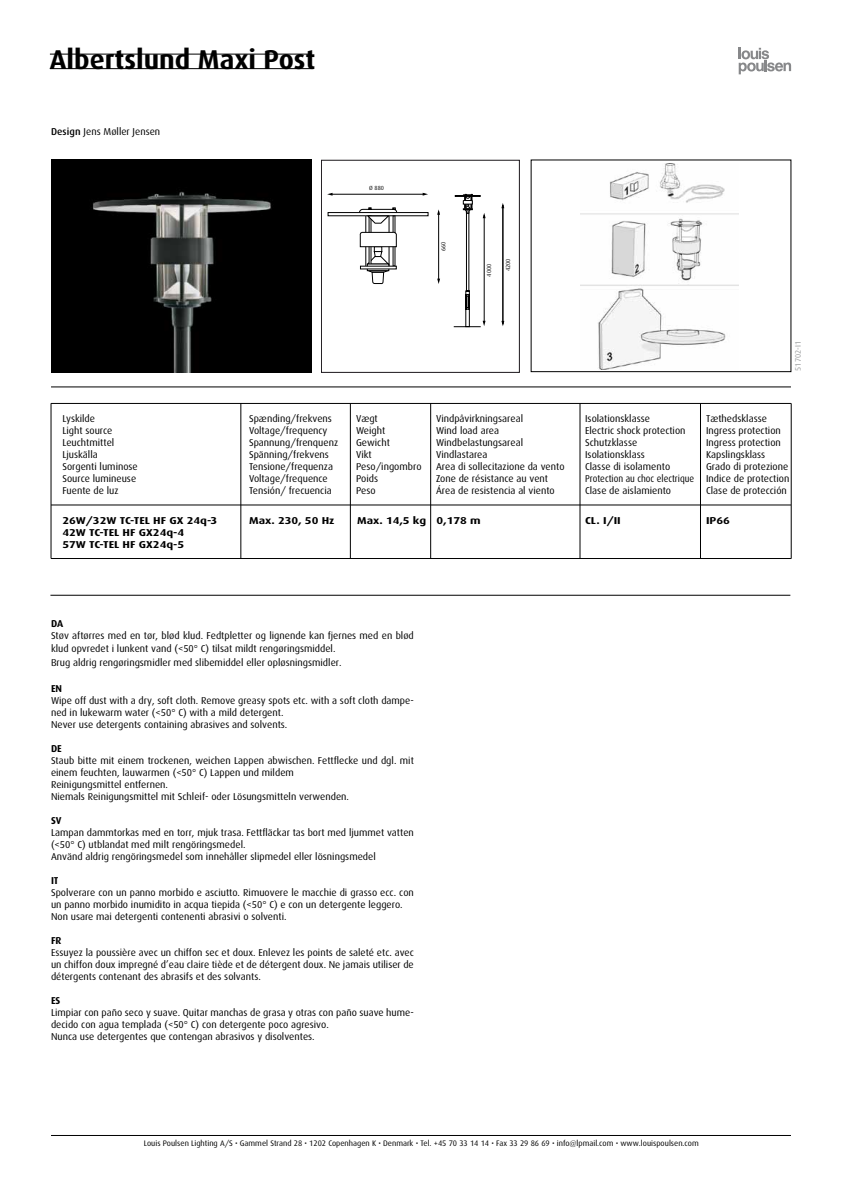
<style>
.page{position:relative;width:842px;height:1191px;background:#fff}
.page>*{position:absolute;margin:0;border:0;box-sizing:border-box;transform-origin:0 0}
.t1{font:700 27.2px "Dax";color:#000}
.t2{font:10px/12px "Dax";color:#000}
.t3{font:700 10px/12px "Dax";color:#000;scale:1.2 1}
.t4{font:10px "Dax";color:#000;scale:.9 1}
.t5{font:700 10px "Dax";color:#000}
.t6{font:8px "Dax";color:#000}
.t7{font:8px "Dax";color:#9c9e9f}
.t8{font:6px "Dax";color:#000}
.s1{font-weight:500}
</style>
<div class="page">
<img style="left:581px;top:163px;width:158px;height:206px">
<img style="left:51px;top:160px;width:261px;height:213px">
<svg style="left:328px;top:212px;width:100px;height:4px"></svg>
<svg style="left:359px;top:207px;width:39px;height:77px"></svg>
<hr style="left:331px;top:194px;width:94px;height:1px;background:#000">
<hr style="left:438px;top:211px;width:1px;height:69px;background:#000">
<hr style="left:503px;top:205px;width:1px;height:119px;background:#000">
<svg style="left:327px;top:193px;width:6px;height:3px"></svg>
<svg style="left:453px;top:194px;width:33px;height:133px"></svg>
<div style="left:321px;top:160px;width:199px;height:213px;border:1px solid #1b171b"></div>
<hr style="left:51px;top:403px;width:740px;height:1px;background:#000">
<hr style="left:51px;top:505px;width:740px;height:1px;background:#000">
<hr style="left:51px;top:558px;width:740px;height:1px;background:#000">
<hr style="left:50px;top:54px;width:261px;height:1px;background:#000">
<hr style="left:50px;top:68px;width:261px;height:1px;background:#000">
<svg style="left:739px;top:48px;width:52px;height:26px"></svg>
<hr style="left:51px;top:387px;width:740px;height:1px;background:#000">
<hr style="left:51px;top:1135px;width:740px;height:1px;background:#000">
<hr style="left:241px;top:403px;width:1px;height:155px;background:#000">
<hr style="left:700px;top:403px;width:1px;height:155px;background:#000">
<hr style="left:580px;top:403px;width:1px;height:155px;background:#000">
<hr style="left:350px;top:403px;width:1px;height:155px;background:#000">
<hr style="left:791px;top:403px;width:1px;height:156px;background:#000">
<hr style="left:51px;top:403px;width:1px;height:155px;background:#000">
<hr style="left:430px;top:403px;width:1px;height:155px;background:#000">
<hr style="left:50px;top:595px;width:740px;height:1px;background:#000">
<h1 class="t1" style="left:50px;top:44px;width:267px">Albertslund Maxi Post</h1>
<p class="t2" style="left:51px;top:125px;width:111px"><span class="s1">Design</span> Jens Møller Jensen</p>
<p class="t8" style="left:369px;top:184px;width:16px">Ø 880</p>
<p class="t8" style="left:440px;top:251px;width:11px;rotate:-90deg">066</p>
<p class="t8" style="left:486px;top:276px;width:14px;rotate:-90deg">0004</p>
<p class="t8" style="left:505px;top:271px;width:14px;rotate:-90deg">0024</p>
<p class="t7" style="left:794px;top:371px;width:32px;rotate:-90deg">51702-I1</p>
<p class="t2" style="left:62px;top:413px;width:34px">Lyskilde</p>
<p class="t2" style="left:249px;top:413px;width:84px">Spænding/frekvens</p>
<p class="t2" style="left:356px;top:413px;width:23px">Vægt</p>
<p class="t2" style="left:436px;top:413px;width:89px">Vindpåvirkningsareal</p>
<p class="t2" style="left:585px;top:413px;width:66px">Isolationsklasse</p>
<p class="t2" style="left:706px;top:413px;width:62px">Tæthedsklasse</p>
<p class="t2" style="left:62px;top:425px;width:52px">Light source</p>
<p class="t2" style="left:249px;top:425px;width:80px">Voltage/frequency</p>
<p class="t2" style="left:356px;top:425px;width:31px">Weight</p>
<p class="t2" style="left:436px;top:425px;width:65px">Wind load area</p>
<p class="t2" style="left:585px;top:425px;width:102px">Electric shock protection</p>
<p class="t2" style="left:706px;top:425px;width:76px">Ingress protection</p>
<p class="t2" style="left:62px;top:437px;width:53px">Leuchtmittel</p>
<p class="t2" style="left:249px;top:437px;width:91px">Spannung/frenquenz</p>
<p class="t2" style="left:356px;top:437px;width:35px">Gewicht</p>
<p class="t2" style="left:436px;top:437px;width:89px">Windbelastungsareal</p>
<p class="t2" style="left:585px;top:437px;width:54px">Schutzklasse</p>
<p class="t2" style="left:706px;top:437px;width:76px">Ingress protection</p>
<p class="t2" style="left:62px;top:449px;width:37px">Ljuskälla</p>
<p class="t2" style="left:249px;top:449px;width:81px">Spänning/frekvens</p>
<p class="t2" style="left:356px;top:449px;width:17px">Vikt</p>
<p class="t2" style="left:436px;top:449px;width:53px">Vindlastarea</p>
<p class="t2" style="left:585px;top:449px;width:61px">Isolationsklass</p>
<p class="t2" style="left:706px;top:449px;width:61px">Kapslingsklass</p>
<p class="t2" style="left:62px;top:461px;width:77px">Sorgenti luminose</p>
<p class="t2" style="left:249px;top:461px;width:85px">Tensione/frequenza</p>
<p class="t2" style="left:356px;top:461px;width:67px">Peso/ingombro</p>
<p class="t2" style="left:436px;top:461px;width:130px">Area di sollecitazione da vento</p>
<p class="t2" style="left:585px;top:461px;width:87px">Classe di isolamento</p>
<p class="t2" style="left:706px;top:461px;width:84px">Grado di protezione</p>
<p class="t2" style="left:62px;top:473px;width:75px">Source lumineuse</p>
<p class="t2" style="left:249px;top:473px;width:80px">Voltage/frequence</p>
<p class="t2" style="left:356px;top:473px;width:24px">Poids</p>
<p class="t2" style="left:436px;top:473px;width:114px">Zone de résistance au vent</p>
<p class="t4" style="left:585px;top:473px;width:228px">Protection au choc electrique Indice de protection</p>
<p class="t2" style="left:62px;top:485px;width:58px">Fuente de luz</p>
<p class="t2" style="left:249px;top:485px;width:84px">Tensión/ frecuencia</p>
<p class="t2" style="left:356px;top:485px;width:21px">Peso</p>
<p class="t2" style="left:436px;top:485px;width:120px">Área de resistencia al viento</p>
<p class="t2" style="left:585px;top:485px;width:88px">Clase de aislamiento</p>
<p class="t2" style="left:706px;top:485px;width:82px">Clase de protección</p>
<p class="t3" style="left:62px;top:514px;width:131px">26W/32W TC-TEL HF GX 24q-3</p>
<p class="t3" style="left:249px;top:514px;width:73px">Max. 230, 50 Hz</p>
<p class="t3" style="left:357px;top:514px;width:105px">Max. 14,5 kg 0,178 m</p>
<p class="t3" style="left:585px;top:514px;width:31px">CL. I/II</p>
<p class="t3" style="left:706px;top:514px;width:21px">IP66</p>
<p class="t3" style="left:62px;top:526px;width:103px">42W TC-TEL HF GX24q-4<br>57W TC-TEL HF GX24q-5</p>
<p class="t5" style="left:51px;top:618px;width:14px">DA</p>
<p class="t2" style="left:51px;top:630px;width:364px">Støv aftørres med en tør, blød klud. Fedtpletter og lignende kan fjernes med en blød klud opvredet i lunkent vand (&lt;50° C) tilsat mildt rengøringsmiddel.</p>
<p class="t2" style="left:51px;top:656px;width:292px">Brug aldrig rengøringsmidler med slibemiddel eller opløsningsmidler.</p>
<p class="t5" style="left:51px;top:683px;width:13px">EN</p>
<p class="t2" style="left:51px;top:695px;width:364px">Wipe off dust with a dry, soft cloth. Remove greasy spots etc. with a soft cloth dampe&shy;ned in lukewarm water (&lt;50° C) with a mild detergent.<br>Never use detergents containing abrasives and solvents.</p>
<p class="t5" style="left:51px;top:743px;width:12px">DE</p>
<p class="t2" style="left:51px;top:755px;width:364px">Staub bitte mit einem trockenen, weichen Lappen abwischen. Fettflecke und dgl. mit einem feuchten, lauwarmen (&lt;50° C) Lappen und mildem<br>Reinigungsmittel entfernen.<br>Niemals Reinigungsmittel mit Schleif- oder Lösungsmitteln verwenden.</p>
<p class="t5" style="left:51px;top:815px;width:12px">SV</p>
<p class="t2" style="left:51px;top:827px;width:364px">Lampan dammtorkas med en torr, mjuk trasa. Fettfläckar tas bort med ljummet vatten (&lt;50° C) utblandat med milt rengöringsmedel.<br>Använd aldrig rengöringsmedel som innehåller slipmedel eller lösningsmedel</p>
<p class="t5" style="left:51px;top:875px;width:9px">IT</p>
<p class="t2" style="left:51px;top:887px;width:364px">Spolverare con un panno morbido e asciutto. Rimuovere le macchie di grasso ecc. con un panno morbido inumidito in acqua tiepida (&lt;50° C) e con un detergente leggero.<br>Non usare mai detergenti contenenti abrasivi o solventi.</p>
<p class="t5" style="left:51px;top:935px;width:12px">FR</p>
<p class="t2" style="left:51px;top:947px;width:364px;text-align:justify">Essuyez la poussière avec un chiffon sec et doux. Enlevez les points de saleté etc. avec un chiffon doux impregné d’eau claire tiède et de détergent doux. Ne jamais utiliser de détergents contenant des abrasifs et des solvants.</p>
<p class="t5" style="left:51px;top:995px;width:11px">ES</p>
<p class="t2" style="left:51px;top:1007px;width:364px">Limpiar con paño seco y suave. Quitar manchas de grasa y otras con paño suave hume&shy;decido con agua templada (&lt;50° C) con detergente poco agresivo.<br>Nunca use detergentes que contengan abrasivos y disolventes.</p>
<p class="t6" style="left:144px;top:1139px;width:556px">Louis Poulsen Lighting A/S • Gammel Strand 28 • 1202 Copenhagen K • Denmark • Tel. +45 70 33 14 14 • Fax 33 29 86 69 • info@lpmail.com • www.louispoulsen.com</p>
</div>
